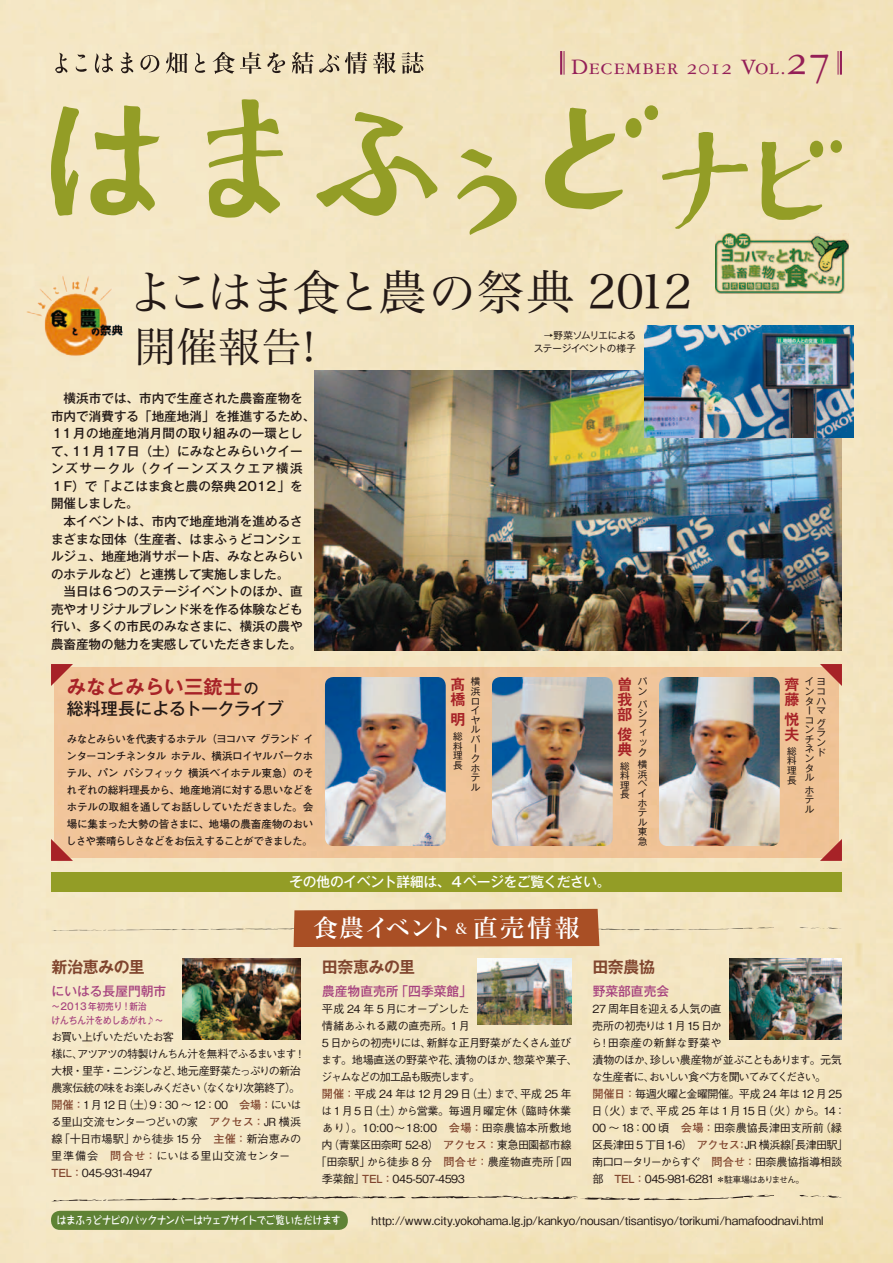
<style>
.page{position:relative;width:893px;height:1263px;background:#f4e6c3}
.page>*{position:absolute;margin:0;border:0;box-sizing:border-box;transform-origin:0 0}
.t1{font:47.85px "Hira Min Pro W3";letter-spacing:-.08em;color:#231916}
.t2{font:40.35px "Hira Min Pro W3";color:#231916}
.t3{font:24.45px "Hira Min DS W5";letter-spacing:.055em;color:#fff}
.t4{font:23.4px "Garamond Three SC";letter-spacing:.02em;color:#941f57}
.t5{font:700 19.2px "Gothic MB101 Pro De";letter-spacing:.02em;color:#a72227}
.t6{font:500 16.95px "Gothic MB101 Pro";letter-spacing:-.015em;color:#231916}
.t7{font:700 15.9px "Gothic MB101 Pro De";letter-spacing:-.025em;color:#80452e}
.t8{font:700 14.85px/14.9px "Gothic MB101 Pro De";color:#a72227}
.t9{font:500 13.8px "Gothic MB101 Pro";letter-spacing:-.03em;color:#fff}
.t10{font:500 12.75px "Gothic MB101 Pro";color:#a7447f}
.t11{font:500 12.6px/17.5px "Gothic MB101 Pro";letter-spacing:.005em;color:#231916}
.t12{font:500 11.7px "Gothic BBB Pro";color:#231916}
.t13{font:500 11.1px/17px "Gothic BBB Pro";letter-spacing:-.055em;color:#231916}
.t14{font:500 11.1px/17px "Gothic BBB Pro";letter-spacing:-.075em;color:#231916}
.t15{font:500 11.1px "Gothic BBB Pro";color:#231916}
.t16{font:500 11.1px "Gothic BBB Pro";letter-spacing:.025em;color:#231916}
.t17{font:500 11.1px "Gothic BBB Pro";letter-spacing:-.02em;color:#231916}
.t18{font:500 11.1px "Gothic BBB Pro";letter-spacing:-.125em;color:#231916}
.t19{font:500 11.1px "Gothic BBB Pro";letter-spacing:-.025em;color:#231916}
.t20{font:700 10.65px/17px "Futo Go B101 Pro";letter-spacing:-.055em;color:#231916;text-align:justify}
.t21{font:700 10.65px "Taka Hand Std De";letter-spacing:-.035em;color:#fff;scale:.9 1}
.t22{font:9.6px/9.6px "Gothic MB101 Pro";letter-spacing:-.02em;color:#231916;text-align:justify}
.t23{font:500 9.6px/13.8px "Gothic MB101 Pro";color:#a7447f;scale:.9 1}
.s1{font-size:46.8px}
.s2{font-family:"Gothic MB101 Pro";font-weight:500;font-size:14.85px;color:#231916}
.s3{font-size:14.85px}
.s4{font-family:"Futo Go B101 Pro";font-weight:700;color:#80452e}
.s5{font-size:9px}
</style>
<div class="page">
<svg style="left:799px;top:1195px;width:43px;height:3px"></svg>
<svg style="left:51px;top:1194px;width:723px;height:8px"></svg>
<div style="left:51px;top:1211px;width:297px;height:19px;background:#5f8235;border-radius:9px"></div>
<div style="left:54px;top:667px;width:785px;height:191px;background:#f0c599"></div>
<div style="left:51px;top:872px;width:791px;height:19px;background:#939d26"></div>
<svg style="left:51px;top:105px;width:109px;height:111px"></svg>
<svg style="left:207px;top:99px;width:77px;height:119px"></svg>
<svg style="left:316px;top:112px;width:122px;height:104px"></svg>
<svg style="left:457px;top:149px;width:60px;height:86px"></svg>
<svg style="left:545px;top:107px;width:96px;height:102px"></svg>
<div style="left:645px;top:105px;width:13px;height:15px;background:#939d26;border-radius:50%"></div>
<svg style="left:662px;top:132px;width:86px;height:97px"></svg>
<svg style="left:761px;top:141px;width:62px;height:79px"></svg>
<div style="left:831px;top:140px;width:11px;height:13px;background:#939d26;border-radius:50%"></div>
<svg style="left:55px;top:52px;width:369px;height:22px"></svg>
<svg style="left:564px;top:51px;width:1px;height:24px"></svg>
<hr style="left:560px;top:51px;width:2px;height:24px;background:#941f57">
<svg style="left:838px;top:51px;width:1px;height:24px"></svg>
<hr style="left:840px;top:51px;width:2px;height:24px;background:#941f57">
<img style="left:716px;top:234px;width:133px;height:60px">
<svg style="left:799px;top:927px;width:43px;height:2px"></svg>
<img style="left:315px;top:371px;width:527px;height:279px">
<img style="left:645px;top:326px;width:208px;height:111px">
<img style="left:325px;top:677px;width:121px;height:169px">
<img style="left:492px;top:677px;width:121px;height:169px">
<img style="left:659px;top:677px;width:121px;height:169px">
<img style="left:23px;top:269px;width:101px;height:96px">
<svg style="left:51px;top:909px;width:723px;height:38px"></svg>
<img style="left:477px;top:959px;width:94px;height:66px">
<img style="left:730px;top:959px;width:112px;height:81px">
<img style="left:182px;top:959px;width:119px;height:81px">
<svg style="left:51px;top:664px;width:22px;height:22px"></svg>
<svg style="left:820px;top:664px;width:22px;height:22px"></svg>
<svg style="left:51px;top:839px;width:22px;height:22px"></svg>
<svg style="left:820px;top:839px;width:22px;height:22px"></svg>
<h3 class="t4" style="left:571px;top:54px;width:262px">December 2012 Vol.<span class="s1">27</span></h3>
<h1 class="t1" style="left:127px;top:251px;width:566px">よこはま食と農の祭典 2012</h1>
<h2 class="t2" style="left:135px;top:312px;width:195px">開催報告！</h2>
<p class="t11" style="left:51px;top:388px;width:266px">　横浜市では、市内で生産された農畜産物を市内で消費する「地産地消」を推進するため、<br>11月の地産地消月間の取り組みの一環として、11月17日（土）にみなとみらいクイーンズサークル（クイーンズスクエア横浜<br>1F）で「よこはま食と農の祭典2012」を開催しました。<br>　本イベントは、市内で地産地消を進めるさまざまな団体（生産者、はまふぅどコンシェルジュ、地産地消サポート店、みなとみらいのホテルなど）と連携して実施しました。<br>　当日は6つのステージイベントのほか、直売やオリジナルブレンド米を作る体験なども行い、多くの市民のみなさまに、横浜の農や農畜産物の魅力を実感していただきました。</p>
<p class="t22" style="left:534px;top:328px;width:104px;line-height:12.8px;text-align:right">→野菜ソムリエによるステージイベントの様子</p>
<h3 class="t5" style="left:67px;top:671px;width:193px">みなとみらい三銃士<span class="s2">の</span></h3>
<h3 class="t6" style="left:67px;top:694px;width:218px">総料理長によるトークライブ</h3>
<p class="t20" style="left:66px;top:729px;width:249px">みなとみらいを代表するホテル（ヨコハマ グランド インターコンチネンタル ホテル、横浜ロイヤルパークホテル、パン パシフィック 横浜ベイホテル東急）のそれぞれの総料理長から、地産地消に対する思いなどをホテルの取組を通してお話ししていただきました。会場に集まった大勢の皆さまに、地場の農畜産物のおいしさや素晴らしさなどをお伝えすることができました。</p>
<h3 class="t8" style="left:450px;top:675px;width:16px">髙橋</h3>
<p class="t22" style="left:471px;top:676px;width:11px;text-align:left">横浜ロイヤルパークホテル</p>
<h3 class="t8" style="left:450px;top:710px;width:15px">明</h3>
<p class="t22" style="left:453px;top:730px;width:11px">総料理長</p>
<p class="t9" style="left:289px;top:870px;width:323px">その他のイベント詳細は、４ページをご覧ください。</p>
<h3 class="t3" style="left:314px;top:913px;width:267px">食農イベント<span class="s3">＆</span>直売情報</h3>
<h3 class="t8" style="left:617px;top:675px;width:16px;text-align:justify">曽我部</h3>
<h3 class="t8" style="left:617px;top:725px;width:16px">俊典</h3>
<p class="t22" style="left:620px;top:760px;width:11px">総料理長</p>
<p class="t22" style="left:638px;top:676px;width:11px">パン</p>
<p class="t22" style="left:638px;top:698px;width:11px">パシフィック</p>
<p class="t22" style="left:638px;top:758px;width:11px;text-align:left">横浜ベイホテル東急</p>
<p class="t22" style="left:805px;top:676px;width:22px;text-align:right">イヨンコタハマ</p>
<p class="t22" style="left:816px;top:717px;width:11px">グランド</p>
<h3 class="t8" style="left:784px;top:675px;width:16px">齊藤</h3>
<h3 class="t8" style="left:784px;top:710px;width:16px">悦夫</h3>
<p class="t22" style="left:787px;top:745px;width:11px">総料理長</p>
<p class="t22" style="left:805px;top:704px;width:11px;text-align:left">ーコンチネンタル</p>
<p class="t22" style="left:805px;top:784px;width:11px">ホテル</p>
<h3 class="t7" style="left:52px;top:954px;width:95px">新治恵みの里</h3>
<p class="t10" style="left:52px;top:981px;width:116px">にいはる長屋門朝市</p>
<p class="t23" style="left:52px;top:998px;width:126px">〜2013年初売り ! 新治<br>けんちん汁をめしあがれ♪〜</p>
<p class="t14" style="left:51px;top:1027px;width:252px">お買い上げいただいたお客<br>様に、アツアツの特製けんちん汁を無料でふるまいます !大根・里芋・ニンジンなど、地元産野菜たっぷりの新治農家伝統の味をお楽しみください（なくなり次第終了）。<span class="s4">開催：</span>1月12 日（土）9：30 〜 12：00　<span class="s4">会場：</span>にいはる里山交流センターつどいの家　<span class="s4">アクセス：</span>JR 横浜線「十日市場駅」から徒歩 15 分　<span class="s4">主催：</span>新治恵みの里準備会　<span class="s4">問合せ：</span>にいはる里山交流センター　<br><span class="s4">TEL：</span>045-931-4947</p>
<h3 class="t7" style="left:322px;top:954px;width:95px">田奈恵みの里</h3>
<p class="t10" style="left:322px;top:981px;width:151px">農産物直売所「四季菜館」</p>
<p class="t13" style="left:322px;top:999px;width:149px">平成 24 年 5 月にオープンした</p>
<p class="t19" style="left:322px;top:1017px;width:150px">情緒あふれる蔵の直売所。1月</p>
<p class="t13" style="left:322px;top:1033px;width:251px">5 日からの初売りには、新鮮な正月野菜がたくさん並び</p>
<p class="t13" style="left:321px;top:1050px;width:258px">ます。地場直送の野菜や花、漬物のほか、惣菜や菓子、</p>
<p class="t18" style="left:321px;top:1068px;width:161px">ジャムなどの加工品も販売します。</p>
<p class="t13" style="left:322px;top:1084px;width:251px"><span class="s4">開催：</span>平成 24 年は 12 月 29 日（土）まで、平成 25 年</p>
<p class="t16" style="left:321px;top:1102px;width:252px">は1月5日（土）から営業。毎週月曜定休（臨時休業</p>
<p class="t15" style="left:322px;top:1119px;width:251px">あり）。10:00～ 18:00　<span class="s4">会場：</span>田奈農協本所敷地</p>
<p class="t13" style="left:322px;top:1135px;width:252px">内（青葉区田奈町 52-8）　<span class="s4">アクセス：</span>東急田園都市線</p>
<p class="t17" style="left:316px;top:1153px;width:258px">「田奈駅」から徒歩 8 分　<span class="s4">問合せ：</span>農産物直売所「四</p>
<p class="t13" style="left:322px;top:1169px;width:144px">季菜館」<span class="s4">TEL：</span>045-507-4593</p>
<h3 class="t7" style="left:592px;top:954px;width:64px">田奈農協</h3>
<p class="t10" style="left:593px;top:981px;width:78px">野菜部直売会</p>
<p class="t13" style="left:591px;top:999px;width:259px">27 周年目を迎える人気の直<br>売所の初売りは 1月15 日か<br>ら！田奈産の新鮮な野菜や<br>漬物のほか、珍しい農産物が並ぶこともあります。元気な生産者に、おいしい食べ方を聞いてみてください。<br><span class="s4">開催日：</span>毎週火曜と金曜開催。平成 24 年は 12 月 25日（火）まで、平成 25 年は 1月15 日（火）から。14：<br>00 〜 18：00 頃　<span class="s4">会場：</span>田奈農協長津田支所前（緑区長津田 5 丁目1-6）　<span class="s4">アクセス：</span>JR 横浜線「長津田駅」南口ロータリーからすぐ　<span class="s4">問合せ：</span>田奈農協指導相談部　<span class="s4">TEL：</span>045-981-6281 <span class="s5">＊駐車場はありません。</span></p>
<p class="t21" style="left:57px;top:1212px;width:317px">はまふぅどナビのバックナンバーはウェブサイトでご覧いただけます</p>
<p class="t12" style="left:371px;top:1211px;width:454px">http://www.city.yokohama.lg.jp/kankyo/nousan/tisantisyo/torikumi/hamafoodnavi.html</p>
</div>
